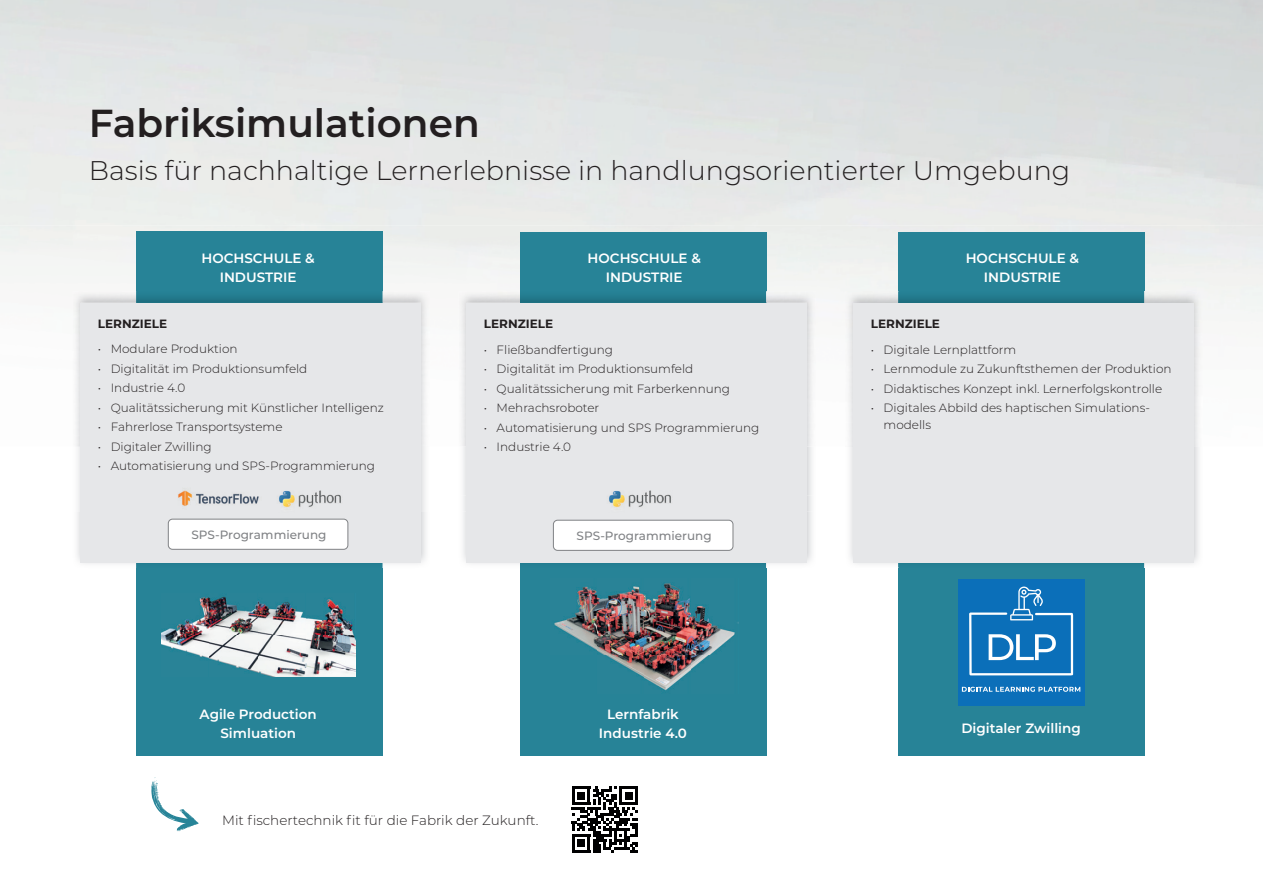
<style>
.page{position:relative;width:1263px;height:893px;background:#fff}
.page>*{position:absolute;margin:0;border:0;box-sizing:border-box;transform-origin:0 0}
.t1{font:600 39px "Montserrat";color:#231f20}
.t2{font:300 27px "Montserrat";color:#231f20}
.t3{font:600 13.5px/19.5px "Montserrat";color:#fff;text-align:center}
.t4{font:300 13.5px "Montserrat";color:#231f20}
.t5{font:300 12px/16.5px "Montserrat";color:#231f20}
.t6{font:500 12px "Montserrat";color:#808285}
.t7{font:700 12px "Montserrat";color:#231f20}
</style>
<div class="page">
<div style="left:265px;top:189px;width:743px;height:36px;background:#e9ebea"></div>
<svg style="left:1245px;top:224px;width:18px;height:1px"></svg>
<div style="left:0;top:225px;width:590px;height:16px;background:#edf0ed"></div>
<img style="left:418px;top:236px;width:102px;height:5px">
<div style="left:590px;top:225px;width:673px;height:16px;background:#ebedeb"></div>
<img style="left:1163px;top:236px;width:100px;height:5px">
<div style="left:382px;top:241px;width:138px;height:50px;background:#f3f4f3"></div>
<div style="left:766px;top:241px;width:132px;height:50px;background:#f0f2f0"></div>
<div style="left:1144px;top:241px;width:119px;height:72px;background:#f1f1f0"></div>
<div style="left:788px;top:286px;width:105px;height:39px;background:#f5f6f6"></div>
<svg style="left:893px;top:286px;width:5px;height:5px"></svg>
<svg style="left:151px;top:780px;width:48px;height:52px"></svg>
<div style="left:520px;top:233px;width:246px;height:523px;background:#278397"></div>
<div style="left:136px;top:232px;width:246px;height:524px;background:#278397"></div>
<img style="left:382px;top:291px;width:46px;height:155px">
<img style="left:77px;top:511px;width:59px;height:53px">
<img style="left:136px;top:291px;width:246px;height:277px">
<div style="left:81px;top:303px;width:340px;height:260px;background:#e6e7e9"></div>
<img style="left:459px;top:291px;width:357px;height:277px">
<img style="left:520px;top:291px;width:246px;height:277px">
<div style="left:467px;top:303px;width:340px;height:260px;background:#e6e7e9"></div>
<div style="left:898px;top:233px;width:246px;height:523px;background:#278397"></div>
<img style="left:161px;top:597px;width:194px;height:80px">
<img style="left:554px;top:583px;width:184px;height:108px">
<img style="left:846px;top:291px;width:357px;height:277px">
<div style="left:854px;top:303px;width:340px;height:260px;background:#e6e7e9"></div>
<svg style="left:572px;top:786px;width:66px;height:66px"></svg>
<div style="left:577px;top:839px;width:8px;height:8px;background:#000001"></div>
<div style="left:553px;top:520px;width:180px;height:30px;background:#fff;border-radius:4px"></div>
<div style="left:553px;top:520px;width:180px;height:30px;border:1px solid #808285;border-radius:4px"></div>
<div style="left:168px;top:519px;width:180px;height:30px;background:#fff;border-radius:4px"></div>
<div style="left:168px;top:519px;width:180px;height:30px;border:1px solid #808285;border-radius:4px"></div>
<img style="left:279px;top:490px;width:62px;height:18px">
<img style="left:178px;top:490px;width:81px;height:16px">
<img style="left:609px;top:490px;width:62px;height:18px">
<div style="left:958px;top:580px;width:126px;height:126px;background:#0b6fb9"></div>
<svg style="left:988px;top:634px;width:68px;height:26px"></svg>
<svg style="left:1010px;top:587px;width:33px;height:33px"></svg>
<hr style="left:1071px;top:615px;width:2px;height:59px;background:#fff">
<hr style="left:970px;top:612px;width:36px;height:3px;background:#fff">
<hr style="left:971px;top:673px;width:100px;height:2px;background:#fff">
<hr style="left:969px;top:614px;width:3px;height:60px;background:#fff">
<hr style="left:1036px;top:613px;width:36px;height:2px;background:#fff">
<svg style="left:962px;top:687px;width:118px;height:5px"></svg>
<h1 class="t1" style="left:89px;top:95px;width:392px">Fabriksimulationen</h1>
<h2 class="t2" style="left:89px;top:152px;width:983px">Basis für nachhaltige Lernerlebnisse in handlungsorientierter Umgebung</h2>
<p class="t3" style="left:201px;top:248px;width:115px">HOCHSCHULE &amp;<br>INDUSTRIE</p>
<p class="t7" style="left:98px;top:315px;width:71px">LERNZIELE</p>
<p class="t5" style="left:98px;top:340px;width:141px">• Modulare Produktion</p>
<p class="t5" style="left:98px;top:360px;width:211px">• Digitalität im Produktionsumfeld</p>
<p class="t5" style="left:98px;top:379px;width:89px">• Industrie 4.0</p>
<p class="t5" style="left:98px;top:399px;width:287px">• Qualitätssicherung mit Künstlicher Intelligenz</p>
<p class="t5" style="left:98px;top:418px;width:186px">• Fahrerlose Transportsysteme</p>
<p class="t5" style="left:98px;top:438px;width:115px">• Digitaler Zwilling</p>
<p class="t5" style="left:98px;top:457px;width:279px">• Automatisierung und SPS-Programmierung</p>
<p class="t3" style="left:588px;top:248px;width:115px">HOCHSCHULE &amp;<br>INDUSTRIE</p>
<p class="t3" style="left:966px;top:248px;width:115px">HOCHSCHULE &amp;<br>INDUSTRIE</p>
<p class="t7" style="left:871px;top:315px;width:71px">LERNZIELE</p>
<p class="t5" style="left:871px;top:341px;width:147px">• Digitale Lernplattform</p>
<p class="t5" style="left:871px;top:360px;width:302px">• Lernmodule zu Zukunftsthemen der Produktion</p>
<p class="t5" style="left:871px;top:380px;width:293px">• Didaktisches Konzept inkl. Lernerfolgskontrolle</p>
<p class="t5" style="left:884px;top:399px;width:268px;text-indent:-13px">• Digitales Abbild des haptischen Simulations&shy;modells</p>
<p class="t7" style="left:484px;top:315px;width:71px">LERNZIELE</p>
<p class="t5" style="left:484px;top:341px;width:131px">• Fließbandfertigung</p>
<p class="t5" style="left:484px;top:360px;width:211px">• Digitalität im Produktionsumfeld</p>
<p class="t5" style="left:484px;top:380px;width:248px">• Qualitätssicherung mit Farberkennung</p>
<p class="t5" style="left:484px;top:399px;width:117px">• Mehrachsroboter</p>
<p class="t5" style="left:484px;top:419px;width:277px">• Automatisierung und SPS Programmierung</p>
<p class="t5" style="left:484px;top:438px;width:89px">• Industrie 4.0</p>
<p class="t6" style="left:191px;top:526px;width:137px">SPS-Programmierung</p>
<p class="t6" style="left:577px;top:527px;width:137px">SPS-Programmierung</p>
<p class="t3" style="left:200px;top:704px;width:119px">Agile Production<br>Simluation</p>
<p class="t4" style="left:222px;top:811px;width:318px">Mit fischertechnik fit für die Fabrik der Zukunft.</p>
<p class="t3" style="left:599px;top:704px;width:90px">Lernfabrik<br>Industrie 4.0</p>
<p class="t3" style="left:961px;top:718px;width:121px">Digitaler Zwilling</p>
</div>
